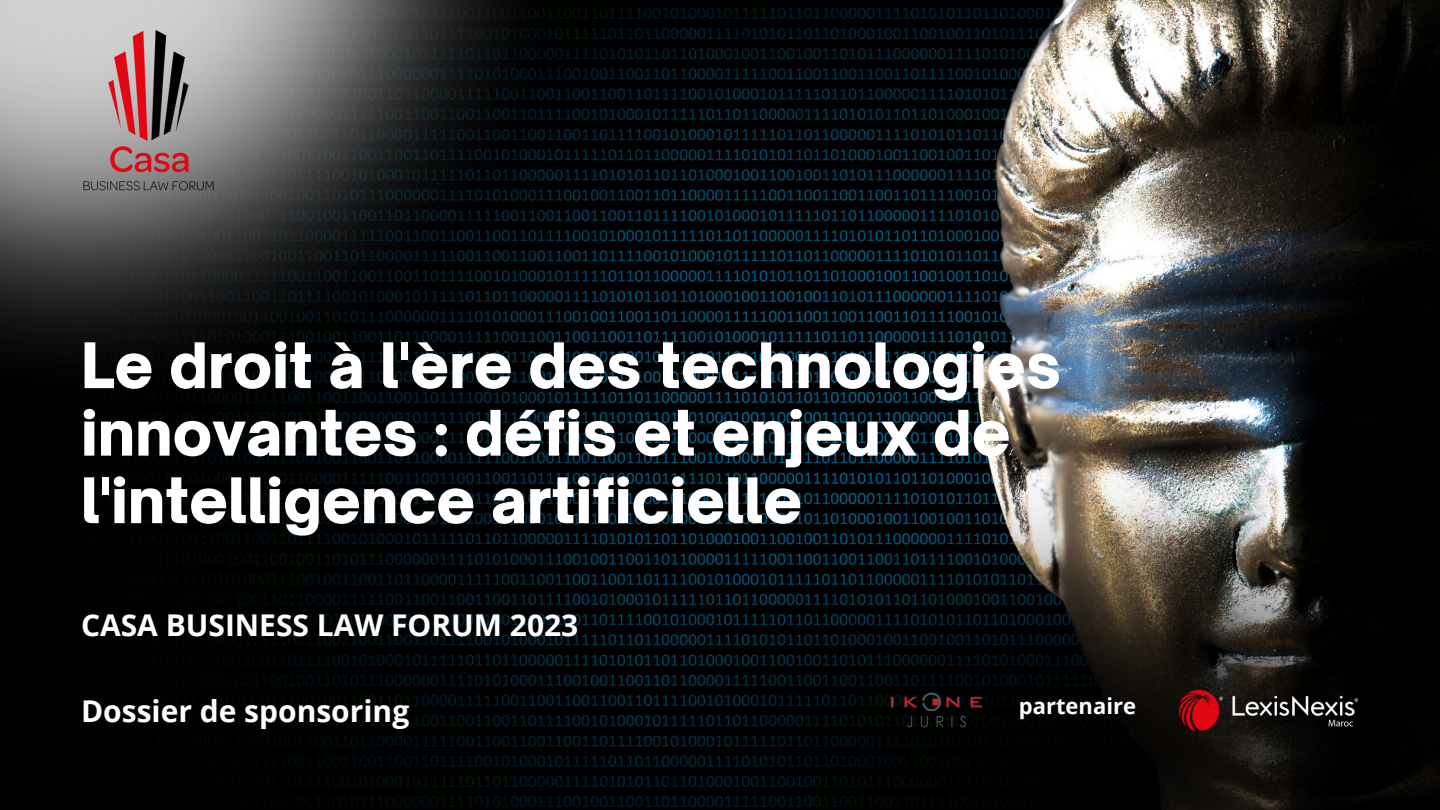
<style>
.page{position:relative;width:1440px;height:810px;background:#fff}
.page>*{position:absolute;margin:0;border:0;box-sizing:border-box;transform-origin:0 0}
.t1{font:900 60px/67.5px "Open Sauce One";color:#fff}
.t2{font:700 30px "Open Sans";color:#fff}
.t3{font:700 22px "Open Sans";color:#fff}
</style>
<div class="page">
<img style="left:0;top:0;width:1440px;height:810px">
<img style="left:571px;top:434px;width:869px;height:376px">
<img style="left:1179px;top:691px;width:180px;height:40px">
<img style="left:891px;top:691px;width:91px;height:38px">
<img style="left:0;top:0;width:565px;height:405px">
<img style="left:81px;top:30px;width:135px;height:160px">
<p class="t1" style="left:81px;top:332px;width:982px">Le droit à l'ère des technologies innovantes : défis et enjeux de l'intelligence artificielle</p>
<p class="t2" style="left:81px;top:603px;width:499px">CASA BUSINESS LAW FORUM 2023</p>
<p class="t2" style="left:81px;top:690px;width:330px">Dossier de sponsoring</p>
<p class="t3" style="left:1019px;top:691px;width:119px">partenaire</p>
</div>
